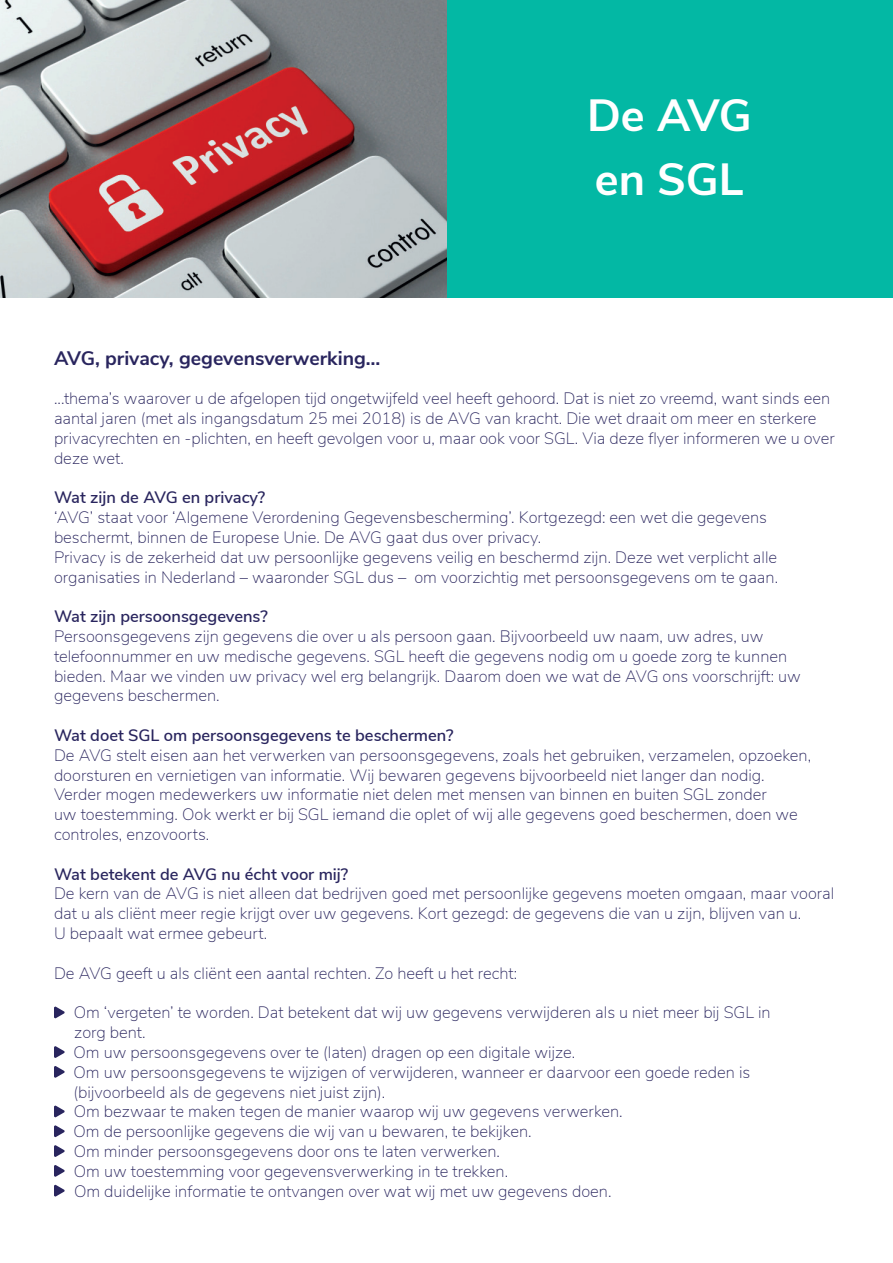
<style>
.page{position:relative;width:893px;height:1263px;background:#fff}
.page>*{position:absolute;margin:0;border:0;box-sizing:border-box;transform-origin:0 0}
.t1{font:700 45px/64.8px "Nunito Sans";color:#fff}
.t2{font:700 19.5px "Nunito Sans";color:#29255e}
.t3{font:200 16.5px/19.8px "Nunito Sans";color:#29255e}
.t4{font:600 16.5px "Nunito Sans";color:#29255e}
</style>
<div class="page">
<div style="left:447px;top:1px;width:446px;height:297px;background:#03b8a4"></div>
<img style="left:0;top:0;width:446px;height:297px">
<svg style="left:54px;top:1006px;width:11px;height:13px"></svg>
<svg style="left:54px;top:1046px;width:11px;height:12px"></svg>
<svg style="left:54px;top:1066px;width:11px;height:12px"></svg>
<svg style="left:54px;top:1105px;width:11px;height:13px"></svg>
<svg style="left:54px;top:1125px;width:11px;height:12px"></svg>
<svg style="left:54px;top:1145px;width:11px;height:12px"></svg>
<svg style="left:54px;top:1165px;width:11px;height:12px"></svg>
<svg style="left:54px;top:1184px;width:11px;height:13px"></svg>
<h1 class="t1" style="left:587px;top:80px;width:166px">De AVG en SGL</h1>
<p class="t2" style="left:54px;top:344px;width:328px">AVG, privacy, gegevensverwerking…</p>
<p class="t3" style="left:54px;top:388px;width:782px">...thema’s waarover u de afgelopen tijd ongetwijfeld veel heeft gehoord. Dat is niet zo vreemd, want sinds een aantal jaren (met als ingangsdatum 25 mei 2018) is de AVG van kracht. Die wet draait om meer en sterkere privacyrechten en -plichten, en heeft gevolgen voor u, maar ook voor SGL. Via deze flyer informeren we u over deze wet.</p>
<p class="t4" style="left:54px;top:486px;width:213px">Wat zijn de AVG en privacy?</p>
<p class="t3" style="left:54px;top:507px;width:726px">‘AVG’ staat voor ‘Algemene Verordening Gegevensbescherming’. Kortgezegd: een wet die gegevens beschermt, binnen de Europese Unie. De AVG gaat dus over privacy.<br>Privacy is de zekerheid dat uw persoonlijke gegevens veilig en beschermd zijn. Deze wet verplicht alle organisaties in Nederland – waaronder SGL dus – om voorzichtig met persoonsgegevens om te gaan.</p>
<p class="t4" style="left:54px;top:604px;width:215px">Wat zijn persoonsgegevens?</p>
<p class="t3" style="left:54px;top:626px;width:748px">Persoonsgegevens zijn gegevens die over u als persoon gaan. Bijvoorbeeld uw naam, uw adres, uw telefoonnummer en uw medische gegevens. SGL heeft die gegevens nodig om u goede zorg te kunnen bieden. Maar we vinden uw privacy wel erg belangrijk. Daarom doen we wat de AVG ons voorschrijft: uw gegevens beschermen.</p>
<p class="t4" style="left:54px;top:723px;width:401px">Wat doet SGL om persoonsgegevens te beschermen?</p>
<p class="t3" style="left:54px;top:744px;width:759px">De AVG stelt eisen aan het verwerken van persoonsgegevens, zoals het gebruiken, verzamelen, opzoeken, doorsturen en vernietigen van informatie. Wij bewaren gegevens bijvoorbeeld niet langer dan nodig.<br>Verder mogen medewerkers uw informatie niet delen met mensen van binnen en buiten SGL zonder<br>uw toestemming. Ook werkt er bij SGL iemand die oplet of wij alle gegevens goed beschermen, doen we controles, enzovoorts.</p>
<p class="t4" style="left:54px;top:862px;width:296px">Wat betekent de AVG nu écht voor mij?</p>
<p class="t3" style="left:54px;top:883px;width:782px">De kern van de AVG is niet alleen dat bedrijven goed met persoonlijke gegevens moeten omgaan, maar vooral dat u als cliënt meer regie krijgt over uw gegevens. Kort gezegd: de gegevens die van u zijn, blijven van u.<br>U bepaalt wat ermee gebeurt.</p>
<p class="t3" style="left:54px;top:962px;width:465px">De AVG geeft u als cliënt een aantal rechten. Zo heeft u het recht:</p>
<p class="t3" style="left:74px;top:1002px;width:699px">Om ‘vergeten’ te worden. Dat betekent dat wij uw gegevens verwijderen als u niet meer bij SGL in zorg bent.<br>Om uw persoonsgegevens over te (laten) dragen op een digitale wijze.<br>Om uw persoonsgegevens te wijzigen of verwijderen, wanneer er daarvoor een goede reden is (bijvoorbeeld als de gegevens niet juist zijn).<br>Om bezwaar te maken tegen de manier waarop wij uw gegevens verwerken.<br>Om de persoonlijke gegevens die wij van u bewaren, te bekijken.<br>Om minder persoonsgegevens door ons te laten verwerken.<br>Om uw toestemming voor gegevensverwerking in te trekken.<br>Om duidelijke informatie te ontvangen over wat wij met uw gegevens doen.</p>
</div>
